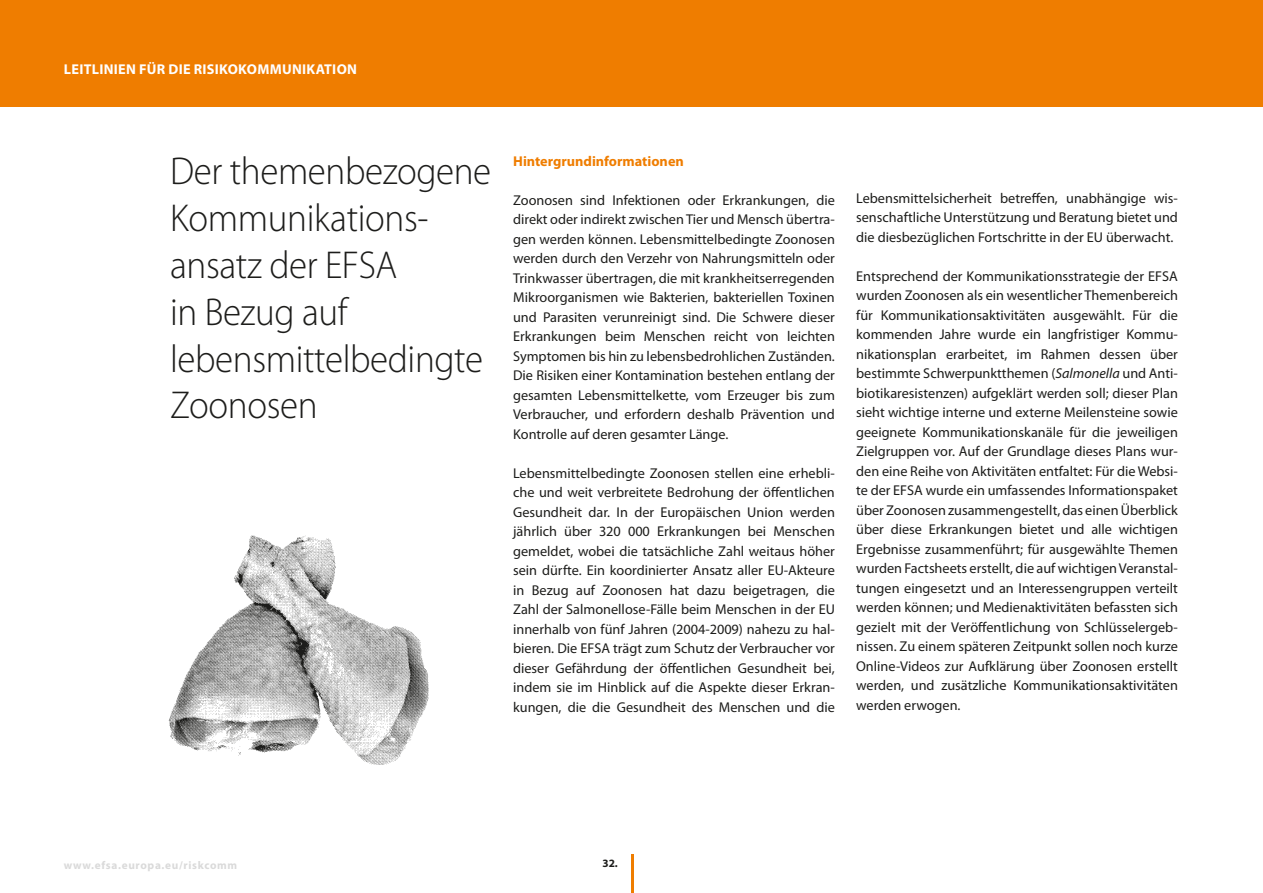
<style>
.page{position:relative;width:1263px;height:893px;background:#fff}
.page>*{position:absolute;margin:0;border:0;box-sizing:border-box;transform-origin:0 0}
.t1{font:300 39px/46.8px "Myriad Pro";letter-spacing:-.01em;color:#1d1d1b;scale:.95 1}
.t2{font:14.25px/19.5px "Myriad Pro";color:#1d1d1b;text-align:justify}
.t3{font:700 14.25px "Myriad Pro";letter-spacing:.02em;color:#fff}
.t4{font:700 14.25px "Myriad Pro";color:#ef7d00}
.t5{font:700 11.25px "Myriad Pro";letter-spacing:.06em;color:#dadada}
.t6{font:700 11.25px "Myriad Pro";color:#1d1d1b}
.s1{font-style:italic}
</style>
<div class="page">
<div style="left:0;top:0;width:1263px;height:106px;background:#ef7d00"></div>
<hr style="left:631px;top:855px;width:3px;height:38px;background:#ef7d00">
<img style="left:168px;top:535px;width:261px;height:230px">
<p class="t3" style="left:64px;top:60px;width:295px">Leitlinien für die Risikokommunikation</p>
<h1 class="t1" style="left:170px;top:149px;width:339px">Der themenbezogene<br>Kommunikations&shy;ansatz der EFSA<br>in Bezug auf lebensmittelbedingte<br>Zoonosen</h1>
<p class="t4" style="left:513px;top:152px;width:172px">Hintergrundinformationen</p>
<p class="t2" style="left:513px;top:190px;width:323px">Zoonosen sind Infektionen oder Erkrankungen, die direkt oder indirekt zwischen Tier und Mensch übertra&shy;gen werden können. Lebensmittelbedingte Zoonosen werden durch den Verzehr von Nahrungsmitteln oder Trinkwasser übertragen, die mit krankheitserregenden Mikroorganismen wie Bakterien, bakteriellen Toxinen und Parasiten verunreinigt sind. Die Schwere dieser Erkrankungen beim Menschen reicht von leichten Symptomen bis hin zu lebensbedrohlichen Zuständen.<br>Die Risiken einer Kontamination bestehen entlang der gesamten Lebensmittelkette, vom Erzeuger bis zum Verbraucher, und erfordern deshalb Prävention und Kontrolle auf deren gesamter Länge.</p>
<p class="t2" style="left:513px;top:463px;width:323px">Lebensmittelbedingte Zoonosen stellen eine erhebli&shy;che und weit verbreitete Bedrohung der öffentlichen Gesundheit dar. In der Europäischen Union werden jährlich über 320 000 Erkrankungen bei Menschen gemeldet, wobei die tatsächliche Zahl weitaus höher sein dürfte. Ein koordinierter Ansatz aller EU-Akteure in Bezug auf Zoonosen hat dazu beigetragen, die Zahl der Salmonellose-Fälle beim Menschen in der EU innerhalb von fünf Jahren (2004-2009) nahezu zu hal&shy;bieren. Die EFSA trägt zum Schutz der Verbraucher vor dieser Gefährdung der öffentlichen Gesundheit bei, indem sie im Hinblick auf die Aspekte dieser Erkran&shy;kungen, die die Gesundheit des Menschen und die</p>
<p class="t2" style="left:856px;top:188px;width:323px">Lebensmittelsicherheit betreffen, unabhängige wis&shy;senschaftliche Unterstützung und Beratung bietet und die diesbezüglichen Fortschritte in der EU überwacht.</p>
<p class="t2" style="left:856px;top:266px;width:323px">Entsprechend der Kommunikationsstrategie der EFSA wurden Zoonosen als ein wesentlicher Themenbereich für Kommunikationsaktivitäten ausgewählt. Für die kommenden Jahre wurde ein langfristiger Kommu&shy;nikationsplan erarbeitet, im Rahmen dessen über bestimmte Schwerpunktthemen (<span class="s1">Salmonella</span> und Anti&shy;biotikaresistenzen) aufgeklärt werden soll; dieser Plan sieht wichtige interne und externe Meilensteine sowie geeignete Kommunikationskanäle für die jeweiligen Zielgruppen vor. Auf der Grundlage dieses Plans wur&shy;den eine Reihe von Aktivitäten entfaltet: Für die Websi&shy;te der EFSA wurde ein umfassendes Informationspaket über Zoonosen zusammengestellt, das einen Überblick über diese Erkrankungen bietet und alle wichtigen Ergebnisse zusammenführt; für ausgewählte Themen wurden Factsheets erstellt, die auf wichtigen Veranstal&shy;tungen eingesetzt und an Interessengruppen verteilt werden können; und Medienaktivitäten befassten sich gezielt mit der Veröffentlichung von Schlüsselergeb&shy;nissen. Zu einem späteren Zeitpunkt sollen noch kurze Online-Videos zur Aufklärung über Zoonosen erstellt werden, und zusätzliche Kommunikationsaktivitäten werden erwogen.</p>
<p class="t5" style="left:64px;top:858px;width:175px">www.efsa.europa.eu/riskcomm</p>
<p class="t6" style="left:602px;top:856px;width:17px">32.</p>
</div>
